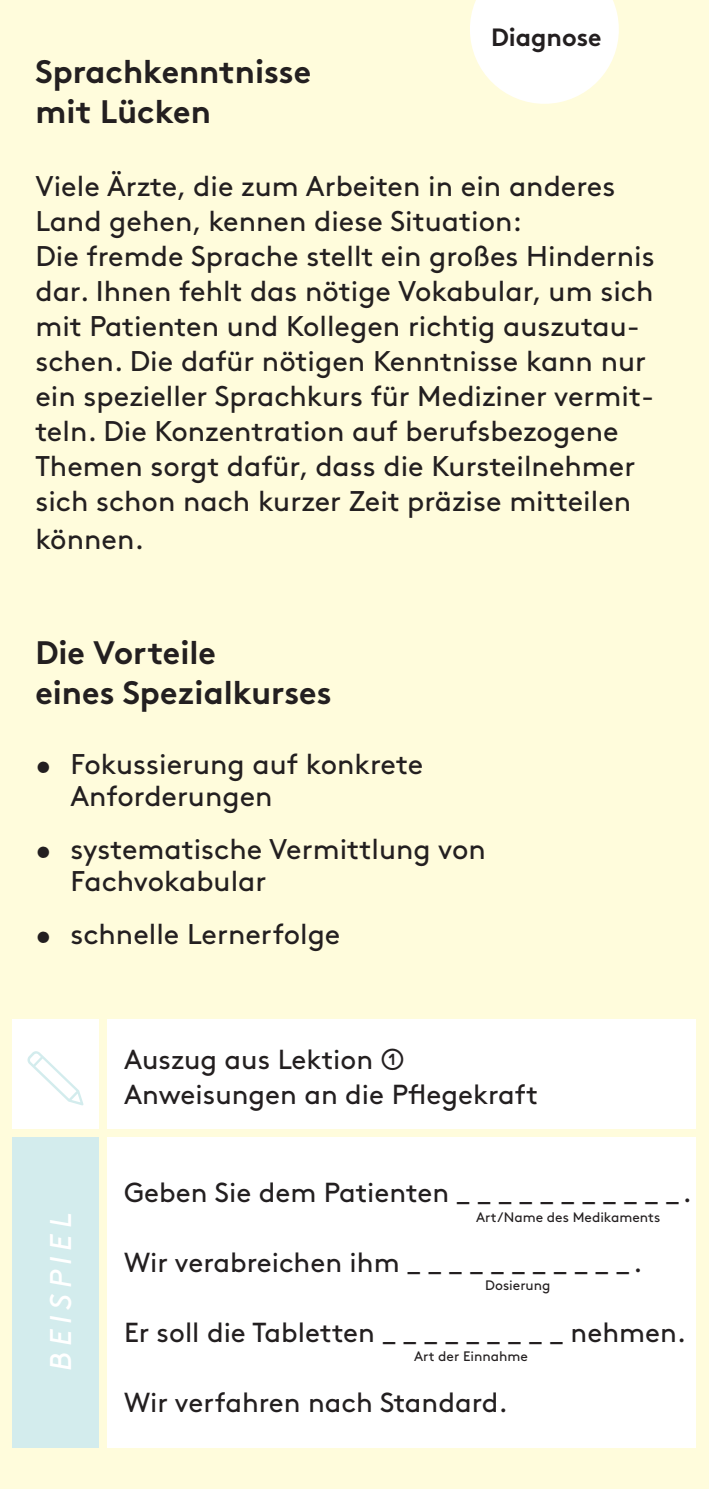
<style>
.page{position:relative;width:709px;height:1489px;background:#fff}
.page>*{position:absolute;margin:0;border:0;box-sizing:border-box;transform-origin:0 0}
.t1{font:700 32.5px/40px "Brown Pro";color:#231f20}
.t2{font:italic 30px "Brown Pro";letter-spacing:.2em;color:#fff}
.t3{font:28.5px/35.2px "Brown Pro";color:#231f20}
.t4{font:27.5px/35px "Brown Pro";color:#231f20}
.t5{font:700 25px "Brown Pro";color:#231f20}
.t6{font:13.75px "Brown Pro";color:#231f20}
.s1{font-family:"Muto"}
</style>
<div class="page">
<div style="left:0;top:0;width:709px;height:1488px;background:#fffcdc"></div>
<svg style="left:470px;top:0;width:149px;height:104px"></svg>
<div style="left:12px;top:1019px;width:683px;height:428px;background:#fff"></div>
<svg style="left:27px;top:1051px;width:56px;height:54px"></svg>
<div style="left:12px;top:1136px;width:87px;height:311px;background:#d3eced"></div>
<div style="left:99px;top:1017px;width:7px;height:471px;background:#fffcdc"></div>
<div style="left:4px;top:1129px;width:699px;height:7px;background:#fffcdc"></div>
<p class="t1" style="left:35px;top:49px;width:277px">Sprachkenntnisse mit Lücken</p>
<p class="t5" style="left:491px;top:17px;width:112px">Diagnose</p>
<p class="t3" style="left:35px;top:166px;width:621px">Viele Ärzte, die zum Arbeiten in ein anderes Land gehen, kennen diese Situation:<br>Die fremde Sprache stellt ein großes Hindernis dar. Ihnen fehlt das nötige Vokabular, um sich mit Patienten und Kollegen richtig auszutau&shy;schen. Die dafür nötigen Kenntnisse kann nur ein spezieller Sprachkurs für Mediziner vermit&shy;teln. Die Konzentration auf berufsbezogene Themen sorgt dafür, dass die Kursteilnehmer sich schon nach kurzer Zeit präzise mitteilen können.</p>
<p class="t1" style="left:35px;top:629px;width:298px">Die Vorteile<br>eines Spezialkurses</p>
<p class="t3" style="left:70px;top:745px;width:354px;line-height:32.5px;text-indent:-35px">• Fokussierung auf konkrete<br>Anforderungen</p>
<p class="t3" style="left:70px;top:830px;width:417px;line-height:32.5px;text-indent:-35px">• systematische Vermittlung von<br>Fachvokabular</p>
<p class="t3" style="left:35px;top:913px;width:306px">• schnelle Lernerfolge</p>
<p class="t4" style="left:124px;top:1039px;width:415px">Auszug aus Lektion <span class="s1">①<br></span>Anweisungen an die Pflegekraft</p>
<p class="t4" style="left:124px;top:1172px;width:569px">Geben Sie dem Patienten _ _ _ _ _ _ _ _ _ _ _ .</p>
<p class="t2" style="left:38px;top:1370px;width:160px;rotate:-90deg">BEISPIEL</p>
<p class="t6" style="left:476px;top:1206px;width:186px">Art/Name des Medikaments</p>
<p class="t4" style="left:124px;top:1242px;width:520px">Wir verabreichen ihm _ _ _ _ _ _ _ _ _ _ _ .</p>
<p class="t6" style="left:485px;top:1274px;width:67px">Dosierung</p>
<p class="t4" style="left:124px;top:1312px;width:563px">Er soll die Tabletten _ _ _ _ _ _ _ _ _ nehmen.</p>
<p class="t6" style="left:414px;top:1345px;width:115px">Art der Einnahme</p>
<p class="t4" style="left:124px;top:1382px;width:385px">Wir verfahren nach Standard.</p>
</div>
